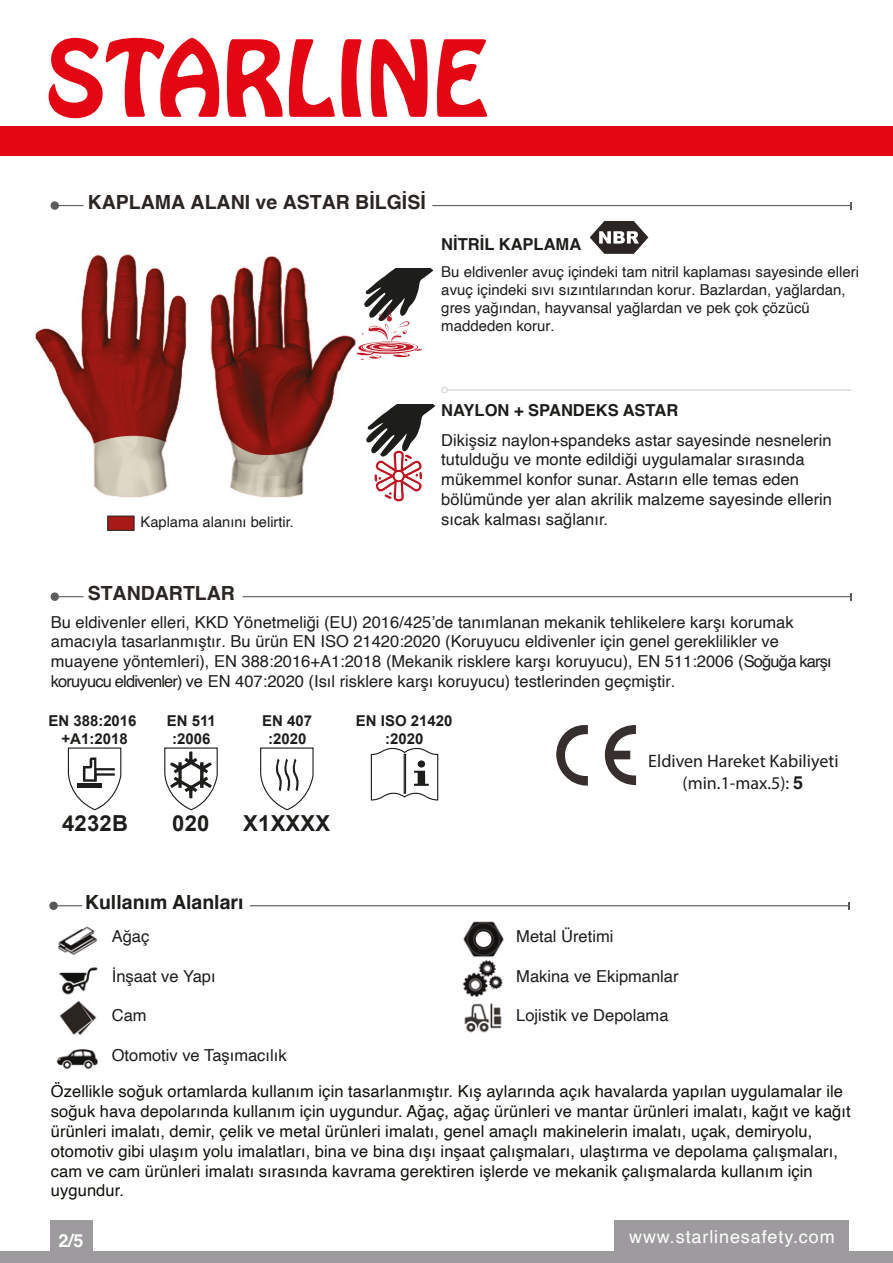
<style>
.page{position:relative;width:893px;height:1263px;background:#fff}
.page>*{position:absolute;margin:0;border:0;box-sizing:border-box;transform-origin:0 0}
.t1{font:700 22.05px "Arial";letter-spacing:.01em;color:#1d1d1b}
.t2{font:700 19.5px "Helvetica";color:#2b2523}
.t3{font:700 19.5px "Helvetica";color:#1d1d1b}
.t4{font:18px/21.6px "Myriad Pro";color:#1d1d1b;text-align:center}
.t5{font:18px "Helvetica";letter-spacing:.05em;color:#fff}
.t6{font:700 18px "Helvetica";color:#fff}
.t7{font:16.5px/19.8px "Helvetica";color:#1d1d1b}
.t8{font:16.5px/19.8px "Helvetica";letter-spacing:.005em;color:#12100b}
.t9{font:700 16.5px "Helvetica";color:#1d1d1b}
.t10{font:15px/18px "Helvetica";color:#1d1d1b}
.t11{font:700 15px/18px "Arial";color:#1d1d1b;text-align:center}
.t12{font:14.7px "Helvetica";color:#1d1d1b}
.s1{font-family:"Helvetica";font-weight:700}
</style>
<div class="page">
<img style="left:35px;top:254px;width:321px;height:244px">
<div style="left:0;top:126px;width:893px;height:29px;background:#e30613"></div>
<svg style="left:49px;top:38px;width:170px;height:81px"></svg>
<svg style="left:227px;top:39px;width:108px;height:78px"></svg>
<svg style="left:341px;top:39px;width:20px;height:78px"></svg>
<svg style="left:371px;top:39px;width:57px;height:78px"></svg>
<svg style="left:437px;top:39px;width:50px;height:78px"></svg>
<div style="left:0;top:1251px;width:893px;height:12px;background:#9d9b9d"></div>
<div style="left:614px;top:1220px;width:234px;height:43px;background:#9d9b9d"></div>
<div style="left:50px;top:1220px;width:43px;height:43px;background:#9d9b9d"></div>
<svg style="left:58px;top:905px;width:24px;height:1px"></svg>
<div style="left:49px;top:901px;width:9px;height:9px;background:#575756;border-radius:50%"></div>
<hr style="left:250px;top:905px;width:599px;height:1px;background:#575756">
<img style="left:56px;top:926px;width:43px;height:143px">
<img style="left:462px;top:921px;width:42px;height:112px">
<svg style="left:59px;top:596px;width:25px;height:1px"></svg>
<div style="left:51px;top:592px;width:8px;height:9px;background:#5f5c5d;border-radius:50%"></div>
<hr style="left:243px;top:596px;width:607px;height:1px;background:#5f5c5d">
<svg style="left:556px;top:725px;width:32px;height:61px"></svg>
<svg style="left:605px;top:725px;width:31px;height:60px"></svg>
<svg style="left:59px;top:205px;width:25px;height:1px"></svg>
<div style="left:51px;top:201px;width:8px;height:9px;background:#5f5c5d;border-radius:50%"></div>
<hr style="left:432px;top:205px;width:418px;height:1px;background:#5f5c5d">
<div style="left:107px;top:516px;width:27px;height:15px;background:#a91a17;border:1px solid #1d1d1b"></div>
<svg style="left:590px;top:221px;width:58px;height:33px"></svg>
<svg style="left:356px;top:269px;width:77px;height:91px"></svg>
<hr style="left:444px;top:390px;width:407px;height:1px;background:#c6c6c6">
<svg style="left:441px;top:387px;width:7px;height:6px"></svg>
<svg style="left:366px;top:404px;width:69px;height:98px"></svg>
<svg style="left:67px;top:747px;width:55px;height:64px"></svg>
<hr style="left:78px;top:784px;width:24px;height:4px;background:#1d1d1b">
<svg style="left:370px;top:747px;width:69px;height:54px"></svg>
<svg style="left:164px;top:747px;width:54px;height:64px"></svg>
<svg style="left:260px;top:747px;width:54px;height:64px"></svg>
<p class="t2" style="left:88px;top:190px;width:340px">KAPLAMA ALANI ve ASTAR BİLGİSİ</p>
<p class="t9" style="left:441px;top:235px;width:141px">NİTRİL KAPLAMA</p>
<p class="t10" style="left:441px;top:263px;width:419px">Bu eldivenler avuç içindeki tam nitril kaplaması sayesinde elleri avuç içindeki sıvı sızıntılarından korur. Bazlardan, yağlardan, gres yağından, hayvansal yağlardan ve pek çok çözücü maddeden korur.</p>
<p class="t12" style="left:141px;top:511px;width:155px">Kaplama alanını belirtir.</p>
<p class="t2" style="left:88px;top:581px;width:149px">STANDARTLAR</p>
<p class="t9" style="left:441px;top:400px;width:239px">NAYLON + SPANDEKS ASTAR</p>
<p class="t7" style="left:441px;top:430px;width:392px">Dikişsiz naylon+spandeks astar sayesinde nesnelerin tutulduğu ve monte edildiği uygulamalar sırasında mükemmel konfor sunar. Astarın elle temas eden bölümünde yer alan akrilik malzeme sayesinde ellerin sıcak kalması sağlanır.</p>
<p class="t7" style="left:51px;top:612px;width:783px">Bu eldivenler elleri, KKD Yönetmeliği (EU) 2016/425’de tanımlanan mekanik tehlikelere karşı korumak amacıyla tasarlanmıştır. Bu ürün EN ISO 21420:2020 (Koruyucu eldivenler için genel gereklilikler ve muayene yöntemleri), EN 388:2016+A1:2018 (Mekanik risklere karşı koruyucu), EN 511:2006 (Soğuğa karşı koruyucu eldivenler) ve EN 407:2020 (Isıl risklere karşı koruyucu) testlerinden geçmiştir.</p>
<p class="t11" style="left:48px;top:712px;width:90px">EN 388:2016 +A1:2018</p>
<p class="t11" style="left:167px;top:712px;width:51px">EN 511 :2006</p>
<p class="t11" style="left:262px;top:712px;width:51px">EN 407 :2020</p>
<p class="t11" style="left:356px;top:712px;width:98px">EN ISO 21420 :2020</p>
<h1 class="t1" style="left:62px;top:808px;width:67px">4232B</h1>
<h1 class="t1" style="left:172px;top:808px;width:39px">020</h1>
<h1 class="t1" style="left:243px;top:808px;width:88px">X1XXXX</h1>
<p class="t3" style="left:85px;top:890px;width:160px">Kullanım Alanları</p>
<p class="t7" style="left:112px;top:927px;width:39px">Ağaç</p>
<p class="t7" style="left:112px;top:967px;width:105px">İnşaat ve Yapı</p>
<p class="t7" style="left:112px;top:1006px;width:36px">Cam</p>
<p class="t7" style="left:112px;top:1046px;width:176px">Otomotiv ve Taşımacılık</p>
<p class="t4" style="left:648px;top:750px;width:192px">Eldiven Hareket Kabiliyeti (min.1-max.5): <span class="s1">5</span></p>
<p class="t7" style="left:516px;top:927px;width:99px">Metal Üretimi</p>
<p class="t7" style="left:516px;top:967px;width:164px">Makina ve Ekipmanlar</p>
<p class="t7" style="left:516px;top:1006px;width:154px">Lojistik ve Depolama</p>
<p class="t8" style="left:51px;top:1082px;width:801px">Özellikle soğuk ortamlarda kullanım için tasarlanmıştır. Kış aylarında açık havalarda yapılan uygulamalar ile soğuk hava depolarında kullanım için uygundur. Ağaç, ağaç ürünleri ve mantar ürünleri imalatı, kağıt ve kağıt ürünleri imalatı, demir, çelik ve metal ürünleri imalatı, genel amaçlı makinelerin imalatı, uçak, demiryolu, otomotiv gibi ulaşım yolu imalatları, bina ve bina dışı inşaat çalışmaları, ulaştırma ve depolama çalışmaları, cam ve cam ürünleri imalatı sırasında kavrama gerektiren işlerde ve mekanik çalışmalarda kullanım için uygundur.</p>
<p class="t6" style="left:59px;top:1230px;width:27px">2/5</p>
<p class="t5" style="left:629px;top:1223px;width:207px">www.starlinesafety.com</p>
</div>
